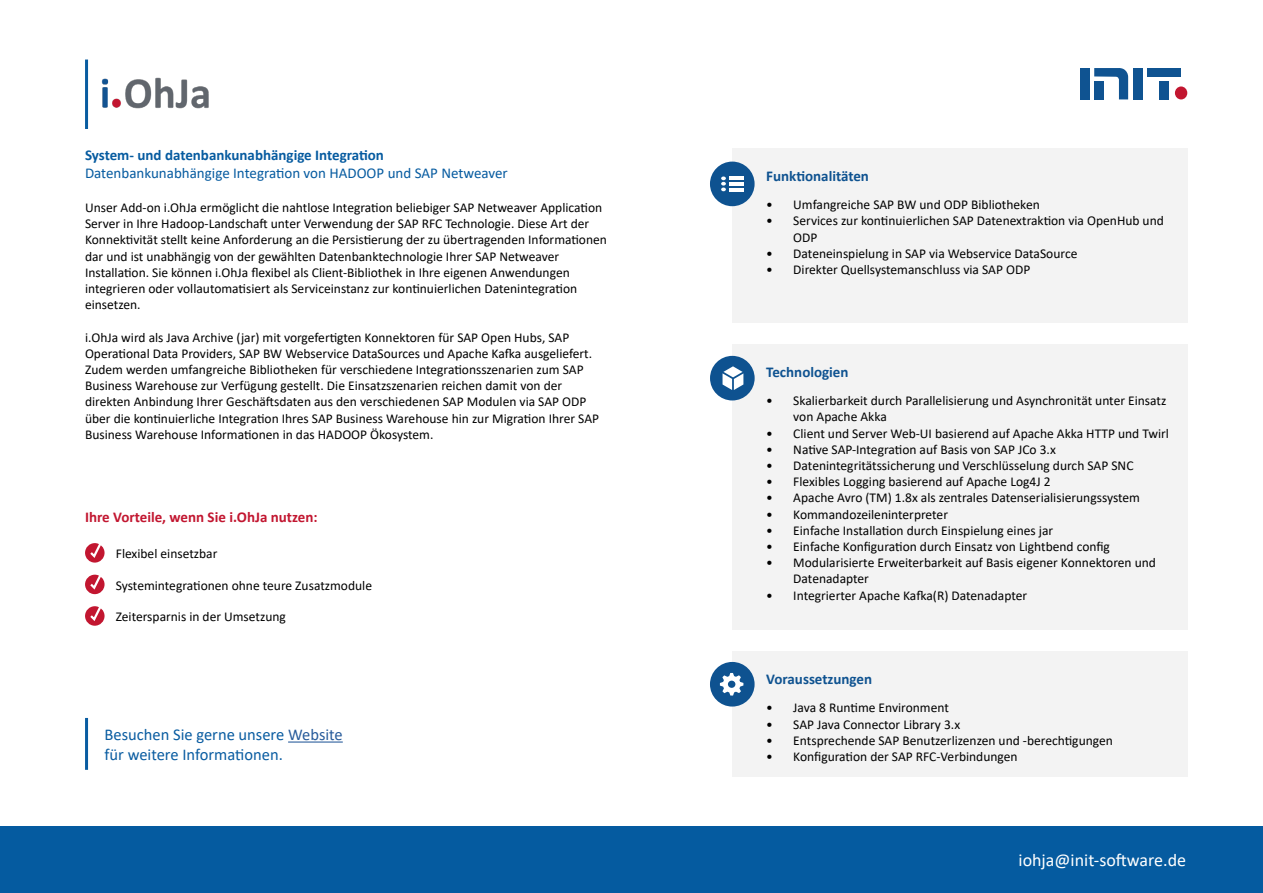
<style>
.page{position:relative;width:1263px;height:893px;background:#fff}
.page>*{position:absolute;margin:0;border:0;box-sizing:border-box;transform-origin:0 0}
.t1{font:18px "Calibri";color:#fff}
.t2{font:16.5px/19.8px "Calibri";color:#095ca1}
.t3{font:15px "Calibri";color:#065ba0}
.t4{font:700 15px "Calibri";color:#0e5290}
.t5{font:700 15px "Calibri";color:#065ba0}
.t6{font:700 15px "Calibri";color:#c21630}
.t7{font:13.5px/16.2px "Calibri";color:#000}
.s1{color:#275b9b}
</style>
<div class="page">
<div style="left:1080px;top:68px;width:9px;height:31px;background:#0f5391"></div>
<svg style="left:1094px;top:68px;width:34px;height:31px"></svg>
<div style="left:1133px;top:68px;width:9px;height:31px;background:#0f5391"></div>
<div style="left:1159px;top:81px;width:10px;height:18px;background:#0f5391"></div>
<div style="left:1147px;top:68px;width:34px;height:9px;background:#0f5391"></div>
<div style="left:1175px;top:86px;width:12px;height:13px;background:#c21630;border-radius:50%"></div>
<div style="left:0;top:826px;width:1263px;height:67px;background:#055ba0"></div>
<hr style="left:85px;top:60px;width:3px;height:69px;background:#095ca0">
<img style="left:101px;top:77px;width:108px;height:32px">
<div style="left:732px;top:148px;width:455px;height:175px;background:#f3f3f3"></div>
<div style="left:710px;top:162px;width:44px;height:44px;background:#0e5290;border-radius:50%"></div>
<hr style="left:729px;top:177px;width:14px;height:3px;background:#fff">
<hr style="left:729px;top:182px;width:14px;height:4px;background:#fff">
<hr style="left:729px;top:188px;width:14px;height:3px;background:#fff">
<svg style="left:721px;top:176px;width:5px;height:15px"></svg>
<div style="left:732px;top:344px;width:455px;height:286px;background:#f3f3f3"></div>
<div style="left:710px;top:356px;width:45px;height:44px;background:#0e5290;border-radius:50%"></div>
<svg style="left:722px;top:366px;width:21px;height:24px"></svg>
<div style="left:732px;top:651px;width:455px;height:125px;background:#f3f3f3"></div>
<div style="left:710px;top:662px;width:44px;height:44px;background:#0e5290;border-radius:50%"></div>
<svg style="left:720px;top:673px;width:23px;height:22px"></svg>
<hr style="left:288px;top:741px;width:55px;height:2px;background:#275b9b">
<svg style="left:85px;top:543px;width:20px;height:20px"></svg>
<svg style="left:88px;top:543px;width:15px;height:17px"></svg>
<svg style="left:85px;top:575px;width:20px;height:19px"></svg>
<svg style="left:88px;top:574px;width:15px;height:17px"></svg>
<svg style="left:85px;top:606px;width:20px;height:20px"></svg>
<svg style="left:88px;top:606px;width:15px;height:17px"></svg>
<hr style="left:85px;top:718px;width:3px;height:52px;background:#095ca1">
<p class="t5" style="left:85px;top:144px;width:300px">System- und datenbankunabhängige Integration</p>
<p class="t3" style="left:85px;top:162px;width:424px">Datenbankunabhängige Integration von HADOOP und SAP Netweaver</p>
<p class="t7" style="left:85px;top:199px;width:523px">Unser Add-on i.OhJa ermöglicht die nahtlose Integration beliebiger SAP Netweaver Application Server in Ihre Hadoop-Landschaft unter Verwendung der SAP RFC Technologie. Diese Art der Konnektivität stellt keine Anforderung an die Persistierung der zu übertragenden Informationen dar und ist unabhängig von der gewählten Datenbanktechnologie Ihrer SAP Netweaver Installation. Sie können i.OhJa flexibel als Client-Bibliothek in Ihre eigenen Anwendungen integrieren oder vollautomatisiert als Serviceinstanz zur kontinuierlichen Datenintegration einsetzen.</p>
<p class="t7" style="left:85px;top:329px;width:516px">i.OhJa wird als Java Archive (jar) mit vorgefertigten Konnektoren für SAP Open Hubs, SAP Operational Data Providers, SAP BW Webservice DataSources und Apache Kafka ausgeliefert.<br>Zudem werden umfangreiche Bibliotheken für verschiedene Integrationsszenarien zum SAP Business Warehouse zur Verfügung gestellt. Die Einsatzszenarien reichen damit von der direkten Anbindung Ihrer Geschäftsdaten aus den verschiedenen SAP Modulen via SAP ODP über die kontinuierliche Integration Ihres SAP Business Warehouse hin zur Migration Ihrer SAP Business Warehouse Informationen in das HADOOP Ökosystem.</p>
<p class="t6" style="left:85px;top:506px;width:234px">Ihre Vorteile, wenn Sie i.OhJa nutzen:</p>
<p class="t7" style="left:116px;top:545px;width:103px">Flexibel einsetzbar</p>
<p class="t7" style="left:116px;top:577px;width:258px">Systemintegrationen ohne teure Zusatzmodule</p>
<p class="t7" style="left:116px;top:608px;width:172px">Zeitersparnis in der Umsetzung</p>
<p class="t2" style="left:105px;top:724px;width:240px">Besuchen Sie gerne unsere <span class="s1">Website </span>für weitere Informationen.</p>
<p class="t4" style="left:766px;top:165px;width:104px">Funktionalitäten</p>
<p class="t7" style="left:766px;top:196px;width:275px">• Umfangreiche SAP BW und ODP Bibliotheken</p>
<p class="t7" style="left:793px;top:212px;width:372px;text-indent:-27px">• Services zur kontinuierlichen SAP Datenextraktion via OpenHub und<br>ODP</p>
<p class="t7" style="left:766px;top:245px;width:313px">• Dateneinspielung in SAP via Webservice DataSource</p>
<p class="t7" style="left:766px;top:261px;width:266px">• Direkter Quellsystemanschluss via SAP ODP</p>
<p class="t4" style="left:766px;top:361px;width:84px">Technologien</p>
<p class="t7" style="left:793px;top:392px;width:375px;text-indent:-27px">• Skalierbarkeit durch Parallelisierung und Asynchronität unter Einsatz von Apache Akka</p>
<p class="t7" style="left:766px;top:425px;width:404px">• Client und Server Web-UI basierend auf Apache Akka HTTP und Twirl</p>
<p class="t7" style="left:766px;top:441px;width:291px">• Native SAP-Integration auf Basis von SAP JCo 3.x</p>
<p class="t7" style="left:766px;top:457px;width:369px">• Datenintegritätssicherung und Verschlüsselung durch SAP SNC</p>
<p class="t7" style="left:766px;top:473px;width:286px">• Flexibles Logging basierend auf Apache Log4J 2</p>
<p class="t7" style="left:766px;top:489px;width:375px">• Apache Avro (TM) 1.8x als zentrales Datenserialisierungssystem</p>
<p class="t7" style="left:766px;top:506px;width:183px">• Kommandozeileninterpreter</p>
<p class="t7" style="left:766px;top:522px;width:288px">• Einfache Installation durch Einspielung eines jar</p>
<p class="t7" style="left:766px;top:538px;width:345px">• Einfache Konfiguration durch Einsatz von Lightbend config</p>
<p class="t7" style="left:793px;top:554px;width:364px;text-indent:-27px">• Modularisierte Erweiterbarkeit auf Basis eigener Konnektoren und<br>Datenadapter</p>
<p class="t7" style="left:766px;top:587px;width:262px">• Integrierter Apache Kafka(R) Datenadapter</p>
<p class="t4" style="left:766px;top:668px;width:107px">Voraussetzungen</p>
<p class="t7" style="left:766px;top:699px;width:184px">• Java 8 Runtime Environment</p>
<p class="t7" style="left:766px;top:716px;width:195px">• SAP Java Connector Library 3.x</p>
<p class="t7" style="left:766px;top:732px;width:348px">• Entsprechende SAP Benutzerlizenzen und -berechtigungen</p>
<p class="t7" style="left:766px;top:748px;width:253px">• Konfiguration der SAP RFC-Verbindungen</p>
<h1 class="t1" style="left:1018px;top:848px;width:169px">iohja@init-software.de</h1>
</div>
